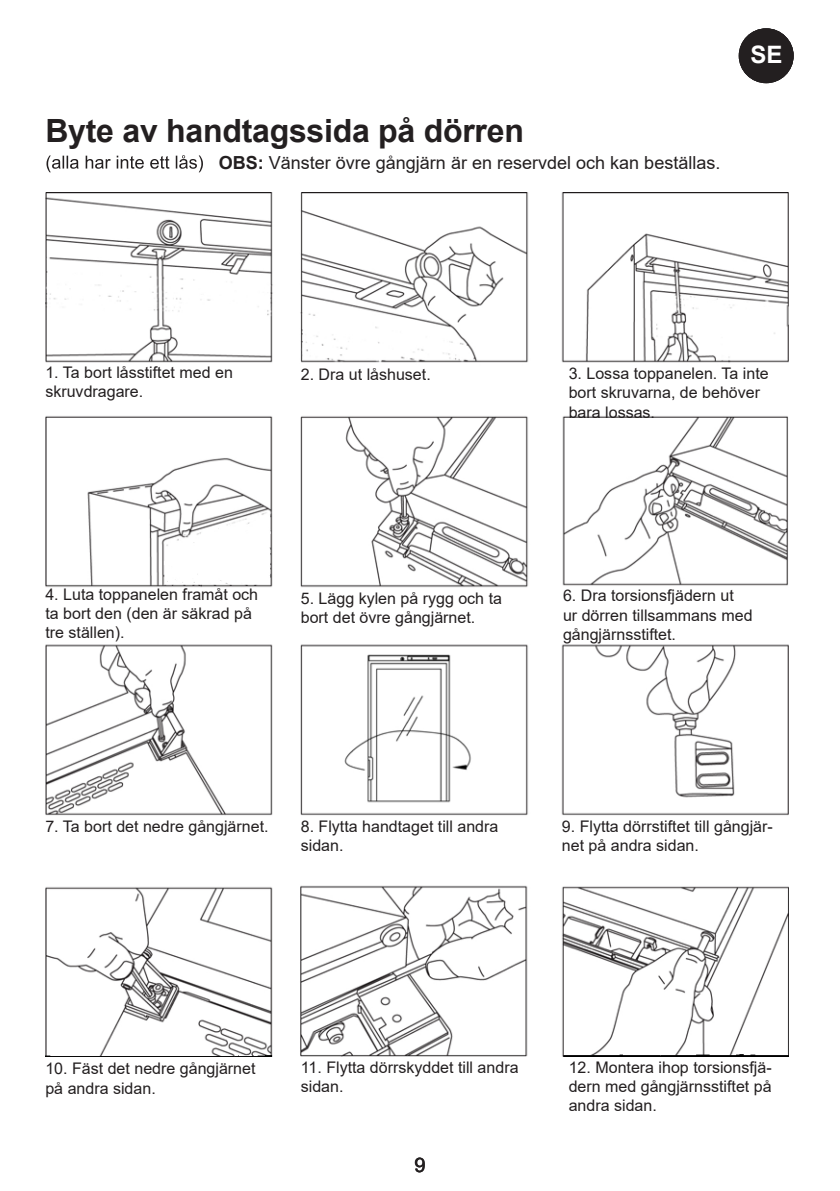
<style>
.page{position:relative;width:840px;height:1191px;background:#fff}
.page>*{position:absolute;margin:0;border:0;box-sizing:border-box;transform-origin:0 0}
.Over_SV{font:700 32px "Arial";letter-spacing:-.01em;color:#231f20}
.t1{font:700 24px "Arial";color:#fff}
.t2{font:20px "Arial";color:#231f20}
.Brød_9{font:18px "Arial";color:#231f20}
.Brød_8{font:16px/19.2px "Arial";color:#231f20}
.s1{color:#fff}
.s2{font-weight:700}
</style>
<div class="page">
<div style="left:738px;top:28px;width:55px;height:55px;background:#231f20;border-radius:50%"></div>
<img style="left:45px;top:193px;width:742px;height:863px">
<p class="Over_SV" style="left:45px;top:109px;width:480px">Byte av handtagssida på dörren</p>
<p class="Brød_9" style="left:45px;top:150px;width:676px"><span class="s1">(alla har inte ett lås)</span> <span class="s2">OBS:</span> Vänster övre gångjärn är en reservdel och kan beställas.</p>
<h2 class="t1" style="left:750px;top:38px;width:34px">SE</h2>
<h2 class="t1" style="left:765px;top:38px;width:20px">O</h2>
<h2 class="t1" style="left:750px;top:38px;width:33px">NL</h2>
<p class="Brød_8" style="left:45px;top:363px;width:189px">1. Ta bort låsstiftet med en skruvdragare.</p>
<p class="Brød_8" style="left:300px;top:365px;width:131px">2. Dra ut låshuset.</p>
<p class="Brød_8" style="left:568px;top:364px;width:201px">3. Lossa toppanelen. Ta inte bort skruvarna, de behöver bara lossas.</p>
<p class="Brød_8" style="left:45px;top:585px;width:214px">4. Luta toppanelen framåt och ta bort den (den är säkrad på tre ställen).</p>
<p class="Brød_8" style="left:300px;top:588px;width:203px">5. Lägg kylen på rygg och ta bort det övre gångjärnet.</p>
<p class="Brød_8" style="left:562px;top:586px;width:191px">6. Dra torsionsfjädern ut<br>ur dörren tillsammans med gångjärnsstiftet.</p>
<p class="Brød_8" style="left:45px;top:816px;width:224px">7. Ta bort det nedre gångjärnet.</p>
<p class="Brød_8" style="left:300px;top:816px;width:199px">8. Flytta handtaget till andra sidan.</p>
<p class="Brød_8" style="left:561px;top:816px;width:212px">9. Flytta dörrstiftet till gångjär&shy;net på andra sidan.</p>
<p class="Brød_8" style="left:45px;top:1059px;width:211px">10. Fäst det nedre gångjärnet på andra sidan.</p>
<p class="Brød_8" style="left:300px;top:1057px;width:219px">11. Flytta dörrskyddet till andra sidan.</p>
<p class="Brød_8" style="left:568px;top:1057px;width:204px;text-align:justify">12. Montera ihop torsionsfjä&shy;dern med gångjärnsstiftet på andra sidan.</p>
<p class="t2" style="left:414px;top:1150px;width:13px">9</p>
</div>
